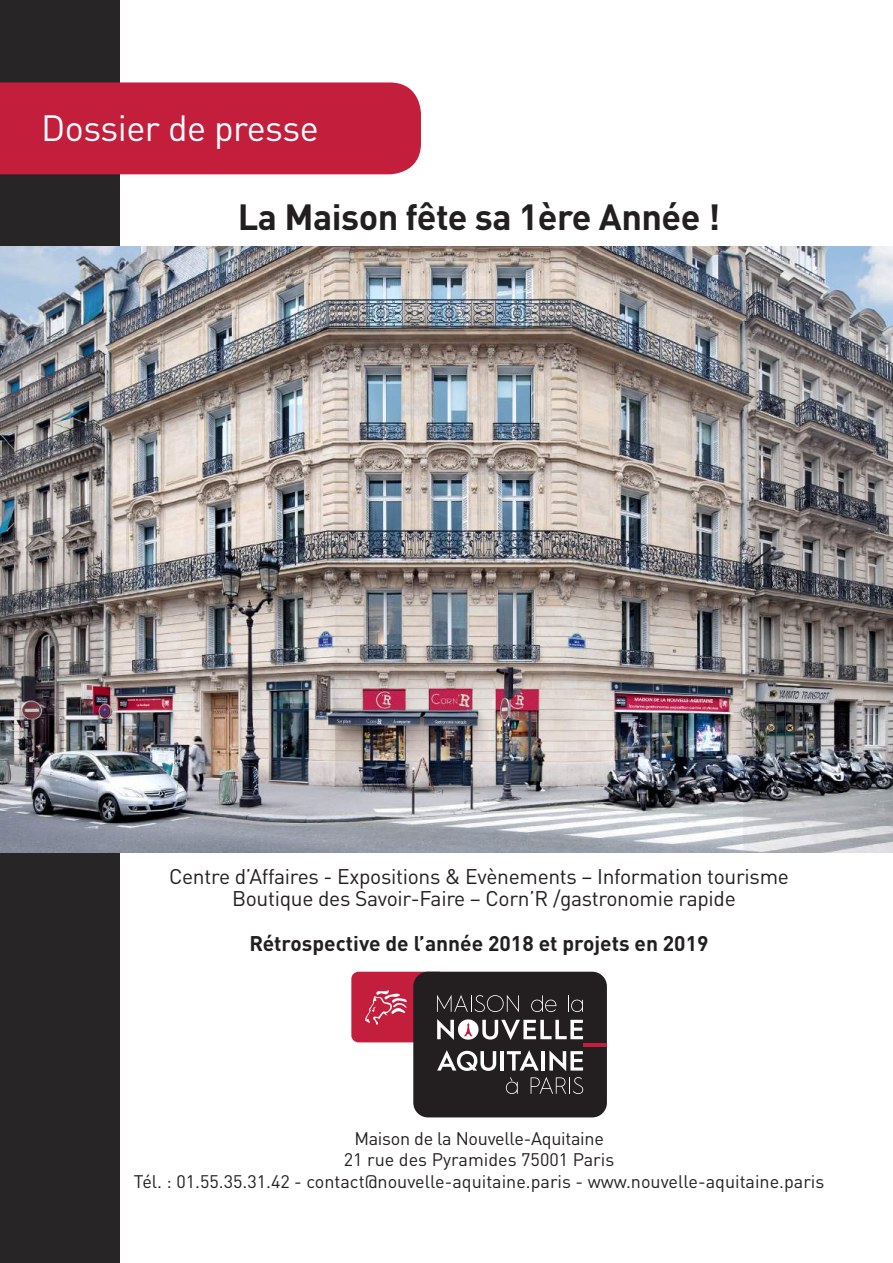
<style>
.page{position:relative;width:893px;height:1263px;background:#fff}
.page>*{position:absolute;margin:0;border:0;box-sizing:border-box;transform-origin:0 0}
.t1{font:700 36px "DIN Pro";letter-spacing:-.015em;color:#231f20}
.t2{font:36px "DIN Pro";letter-spacing:-.015em;color:#fff}
.t3{font:21px/22.2px "DIN Pro";letter-spacing:-.015em;color:#231f20;text-align:center}
.t4{font:700 21px "DIN Pro";color:#231f20}
.t5{font:18px/21.6px "DIN Pro";color:#231f20;text-align:center}
</style>
<div class="page">
<div style="left:0;top:0;width:119px;height:1263px;background:#282526"></div>
<div style="left:0;top:82px;width:421px;height:92px;background:#c31f3d"></div>
<div style="left:351px;top:972px;width:94px;height:70px;background:#c31f3d;border-radius:7px"></div>
<svg style="left:365px;top:990px;width:42px;height:35px"></svg>
<div style="left:413px;top:972px;width:194px;height:145px;background:#231f20;border-radius:15px"></div>
<hr style="left:583px;top:1043px;width:24px;height:3px;background:#c31f3d">
<svg style="left:437px;top:1019px;width:146px;height:21px"></svg>
<svg style="left:437px;top:995px;width:82px;height:17px"></svg>
<svg style="left:531px;top:995px;width:25px;height:17px"></svg>
<svg style="left:568px;top:995px;width:15px;height:17px"></svg>
<svg style="left:506px;top:1077px;width:12px;height:17px"></svg>
<svg style="left:531px;top:1077px;width:52px;height:17px"></svg>
<svg style="left:437px;top:1050px;width:59px;height:21px"></svg>
<hr style="left:500px;top:1051px;width:4px;height:19px;background:#fff">
<svg style="left:507px;top:1050px;width:32px;height:20px"></svg>
<hr style="left:542px;top:1051px;width:3px;height:19px;background:#fff">
<svg style="left:549px;top:1050px;width:34px;height:21px"></svg>
<img style="left:0;top:246px;width:893px;height:607px">
<h1 class="t2" style="left:41px;top:100px;width:279px">Dossier de presse</h1>
<h1 class="t1" style="left:238px;top:187px;width:484px">La Maison fête sa 1ère Année !</h1>
<p class="t3" style="left:169px;top:863px;width:621px">Centre d’Affaires - Expositions &amp; Evènements – Information tourisme<br>Boutique des Savoir-Faire – Corn’R /gastronomie rapide</p>
<p class="t4" style="left:250px;top:925px;width:460px">Rétrospective de l’année 2018 et projets en 2019</p>
<p class="t5" style="left:134px;top:1126px;width:692px">Maison de la Nouvelle-Aquitaine<br>21 rue des Pyramides 75001 Paris<br>Tél. : 01.55.35.31.42 - contact@nouvelle-aquitaine.paris - www.nouvelle-aquitaine.paris</p>
</div>
